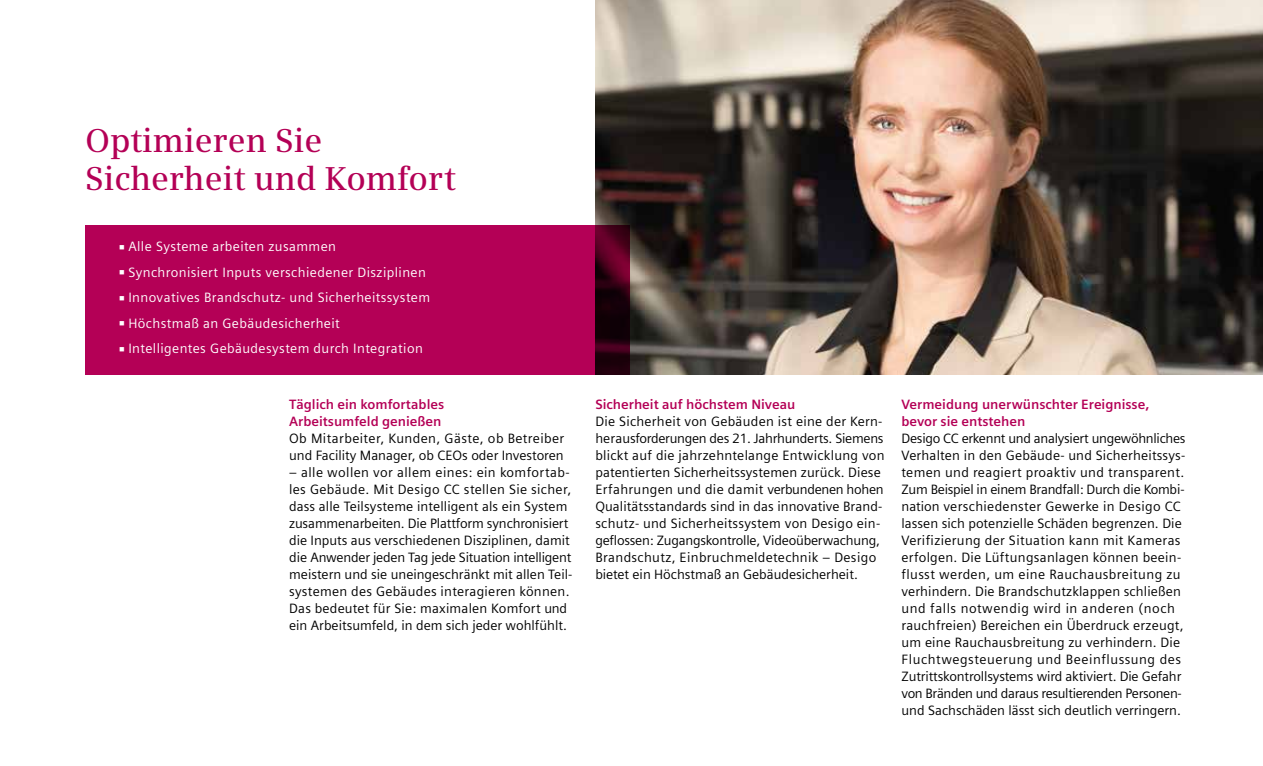
<style>
.page{position:relative;width:1263px;height:766px;background:#fff}
.page>*{position:absolute;margin:0;border:0;box-sizing:border-box;transform-origin:0 0}
.t1{font:600 33px/38.2px "Siemens Serif";color:#b40056}
.t2{font:13.5px/17px "Siemens Sans";letter-spacing:.01em;color:#000}
.t3{font:13.5px "Siemens Sans";letter-spacing:.03em;color:#fff}
.s1{font-weight:700;color:#b40056}
</style>
<div class="page">
<img style="left:595px;top:0;width:668px;height:374px">
<div style="left:85px;top:225px;width:544px;height:149px;background:#b40056"></div>
<p class="t1" style="left:85px;top:121px;width:372px">Optimieren Sie<br>Sicherheit und Komfort</p>
<p class="t3" style="left:119px;top:239px;width:219px">■ Alle Systeme arbeiten zusammen</p>
<p class="t3" style="left:119px;top:264px;width:308px">■ Synchronisiert Inputs verschiedener Disziplinen</p>
<p class="t3" style="left:119px;top:290px;width:313px">■ Innovatives Brandschutz- und Sicherheitssystem</p>
<p class="t3" style="left:119px;top:315px;width:222px">■ Höchstmaß an Gebäudesicherheit</p>
<p class="t3" style="left:119px;top:341px;width:305px">■ Intelligentes Gebäudesystem durch Integration</p>
<p class="t2" style="left:289px;top:395px;width:277px"><span class="s1">Täglich ein komfortables<br>Arbeitsumfeld genießen<br></span>Ob Mitarbeiter, Kunden, Gäste, ob Betreiber und Facility Manager, ob CEOs oder Investoren</p>
<p class="t2" style="left:289px;top:463px;width:285px">– alle wollen vor allem eines: ein komfortab&shy;les Gebäude. Mit Desigo CC stellen Sie sicher, dass alle Teilsysteme intelligent als ein System zusammenarbeiten. Die Plattform synchronisiert die Inputs aus verschiedenen Disziplinen, damit die Anwender jeden Tag jede Situation intelligent meistern und sie uneingeschränkt mit allen Teil&shy;systemen des Gebäudes interagieren können.<br>Das bedeutet für Sie: maximalen Komfort und ein Arbeitsumfeld, in dem sich jeder wohlfühlt.</p>
<p class="t2" style="left:595px;top:395px;width:291px"><span class="s1">Sicherheit auf höchstem Niveau<br></span>Die Sicherheit von Gebäuden ist eine der Kern&shy;herausforderungen des 21. Jahrhunderts. Siemens blickt auf die jahrzehntelange Entwicklung von patentierten Sicherheitssystemen zurück. Diese Erfahrungen und die damit verbundenen hohen Qualitätsstandards sind in das innovative Brand&shy;schutz- und Sicherheitssystem von Desigo ein&shy;geflossen: Zugangskontrolle, Videoüberwachung, Brandschutz, Einbruchmeldetechnik – Desigo bietet ein Höchstmaß an Gebäudesicherheit.</p>
<p class="t2" style="left:901px;top:395px;width:286px"><span class="s1">Vermeidung unerwünschter Ereignisse, bevor sie entstehen<br></span>Desigo CC erkennt und analysiert ungewöhnliches Verhalten in den Gebäude- und Sicherheitssys&shy;temen und reagiert proaktiv und transparent.<br>Zum Beispiel in einem Brandfall: Durch die Kombi&shy;nation verschiedenster Gewerke in Desigo CC lassen sich potenzielle Schäden begrenzen. Die Verifizierung der Situation kann mit Kameras erfolgen. Die Lüftungsanlagen können beein&shy;flusst werden, um eine Rauchausbreitung zu verhindern. Die Brandschutzklappen schließen und falls notwendig wird in anderen (noch rauchfreien) Bereichen ein Überdruck erzeugt, um eine Rauchausbreitung zu verhindern. Die Fluchtwegsteuerung und Beeinflussung des Zutrittskontrollsystems wird aktiviert. Die Gefahr von Bränden und daraus resultierenden Personen&shy;und Sachschäden lässt sich deutlich verringern.</p>
</div>
